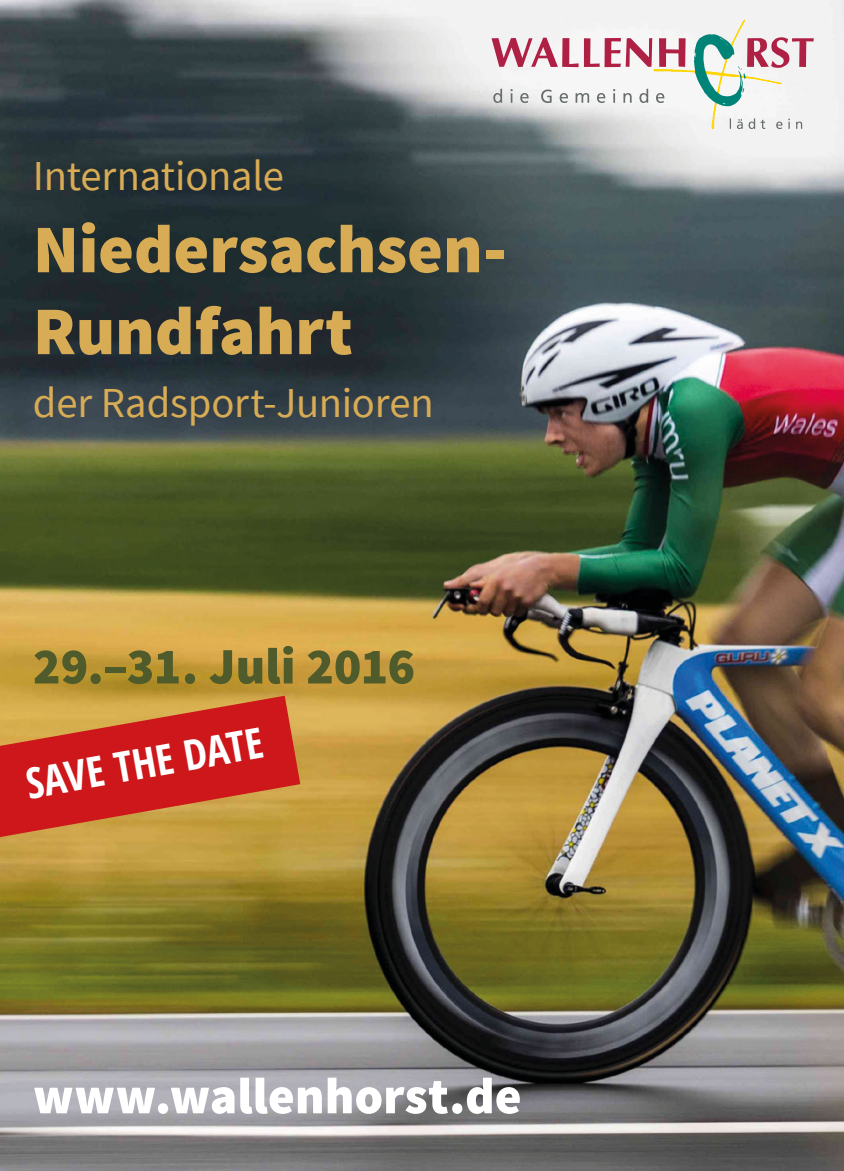
<style>
.page{position:relative;width:844px;height:1171px;background:#fff}
.page>*{position:absolute;margin:0;border:0;box-sizing:border-box;transform-origin:0 0}
.t1{font:900 68.25px/81.9px "Source Sans Pro";color:#d8ab55}
.t2{font:900 51.1px "Source Sans Pro";color:#fff}
.t3{font:900 51.1px "Source Sans Pro";color:#4f5b2b}
.t4{font:42.7px "Source Sans Pro";letter-spacing:-.005em;color:#d8ab55}
.t5{font:700 condensed 42px "Open Sans";color:#fff}
</style>
<div class="page">
<img style="left:0;top:0;width:843px;height:1171px">
<svg style="left:491px;top:18px;width:322px;height:111px"></svg>
<svg style="left:0;top:696px;width:300px;height:141px;background:#cd4b2a"></svg>
<p class="t4" style="left:33px;top:150px;width:252px">Internationale</p>
<h1 class="t1" style="left:33px;top:212px;width:475px">Niedersachsen-<br>Rundfahrt</h1>
<p class="t4" style="left:33px;top:377px;width:402px">der Radsport-Junioren</p>
<p class="t3" style="left:33px;top:633px;width:383px">29.–31. Juli 2016</p>
<p class="t5" style="left:21px;top:755px;width:241px;rotate:-10deg">SAVE THE DATE</p>
<p class="t2" style="left:33px;top:1063px;width:490px">www.wallenhorst.de</p>
</div>
